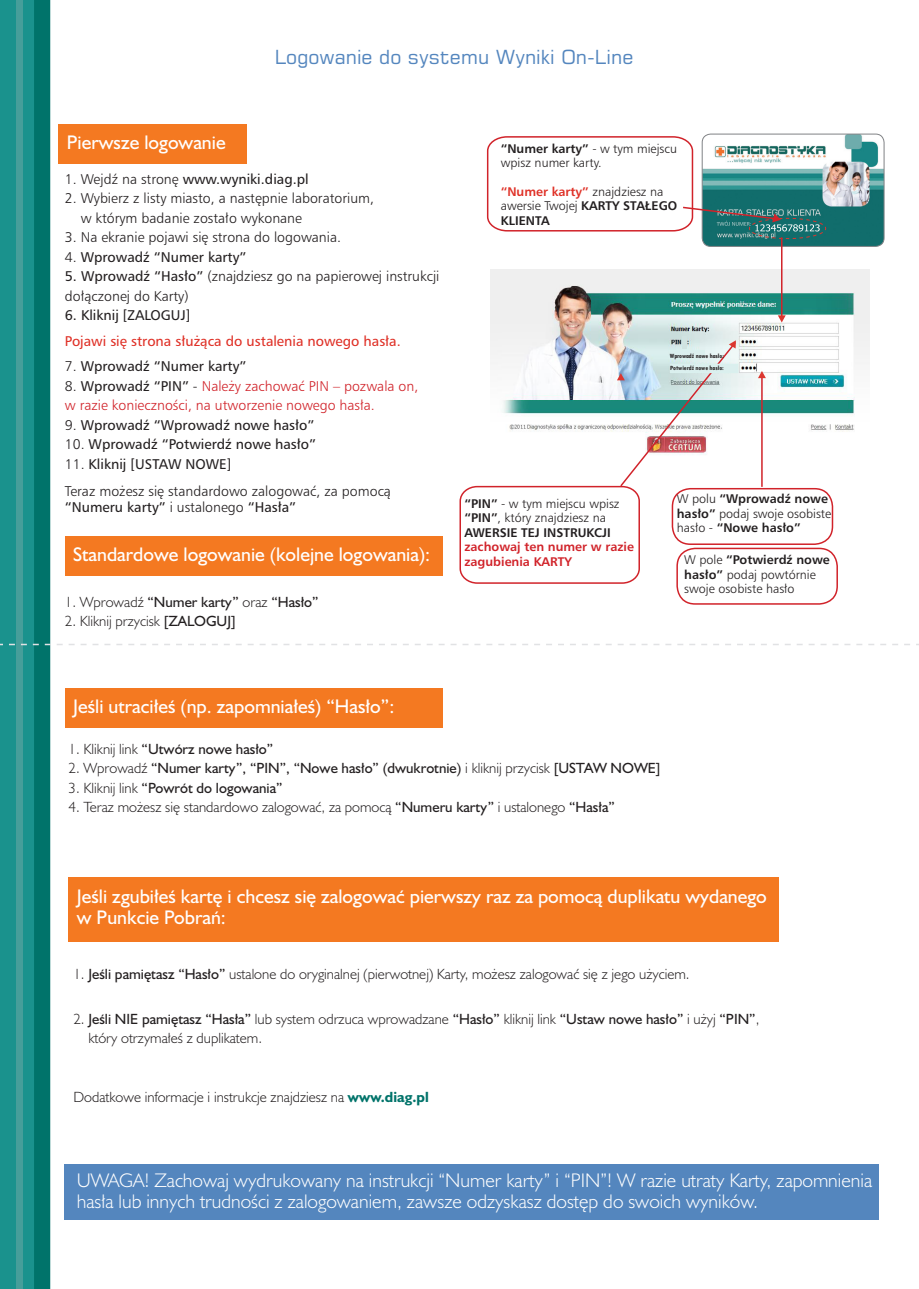
<style>
.page{position:relative;width:919px;height:1289px;background:#fff}
.page>*{position:absolute;margin:0;border:0;box-sizing:border-box;transform-origin:0 0}
.t1{font:18px/21.6px "Humanst 521 PL";color:#fff}
.t2{font:300 18px/21.6px "Humanst 521 Lt PL";color:#fff}
.t3{font:18px "Square 721 PL";color:#5486be}
.t4{font:300 13.5px "Humanst 521 Lt PL";color:#231f20}
.t5{font:13.5px "Humanst 521 PL";color:#231f20}
.t6{font:13.5px/19.5px "Humnst 777 Lt PL";color:#231f20}
.t7{font:13.5px "Humnst 777 PL";color:#231f20}
.t8{font:13.5px/19.5px "Humnst 777 Lt PL";color:#d1232a}
.t9{font:13.5px "Humnst 777 PL";color:#df3026}
.t10{font:12px/14.4px "Humnst 777 Lt PL";color:#231f20}
.t11{font:700 12px "Humnst 777 PL";color:#231f20}
.t12{font:700 12px/14.4px "Humnst 777 PL";color:#d1232a}
.t13{font:700 12px "Humnst 777 PL";color:#df3026}
.t14{font:700 condensed 6.75px/11.7px "Tw Cen";color:#231f20}
.s1{font-family:"Humnst 777 Lt PL"}
.s2{font-family:"Humnst 777 PL"}
.s3{color:#231f20}
.s4{font-family:"Humnst 777 PL";color:#231f20}
.s5{font-family:"Humanst 521 Lt PL";font-weight:300}
.s6{font-family:"Humanst 521 PL";font-weight:400}
.s7{font-family:"Humnst 777 Lt PL";font-weight:400}
.s8{font-family:"Humnst 777 Lt PL";font-weight:400;color:#231f20}
.s9{font-family:"Humnst 777 PL";font-weight:700}
.s10{font-family:"Humanst 521 PL";font-weight:700;color:#00736a}
</style>
<div class="page">
<img style="left:490px;top:269px;width:379px;height:196px">
<div style="left:58px;top:124px;width:189px;height:40px;background:#f47921"></div>
<div style="left:4px;top:0;width:46px;height:1288px;background:#00736a"></div>
<div style="left:0;top:0;width:34px;height:1288px;background:#1a928d"></div>
<div style="left:17px;top:0;width:6px;height:1288px;background:#469e9a"></div>
<img style="left:702px;top:134px;width:182px;height:112px">
<div style="left:702px;top:134px;width:182px;height:112px;border:1px solid #808285;border-radius:9px"></div>
<hr style="left:781px;top:237px;width:1px;height:82px;background:#d1232a">
<svg style="left:0;top:643px;width:918px;height:2px"></svg>
<div style="left:65px;top:1163px;width:813px;height:56px;background:#5486be"></div>
<svg style="left:777px;top:315px;width:8px;height:7px"></svg>
<div style="left:65px;top:536px;width:377px;height:40px;background:#f47921"></div>
<div style="left:65px;top:688px;width:377px;height:40px;background:#f47921"></div>
<div style="left:69px;top:877px;width:709px;height:65px;background:#f47921"></div>
<svg style="left:486px;top:135px;width:339px;height:104px"></svg>
<hr style="left:761px;top:374px;width:1px;height:113px;background:#d1232a">
<svg style="left:758px;top:371px;width:7px;height:7px"></svg>
<svg style="left:459px;top:340px;width:278px;height:244px"></svg>
<div style="left:668px;top:350px;width:36px;height:9px;background:#dbefee"></div>
<div style="left:669px;top:364px;width:69px;height:9px;background:#dbefee"></div>
<div style="left:671px;top:488px;width:162px;height:57px;border:2px solid #d1232a;border-radius:18px"></div>
<div style="left:676px;top:547px;width:161px;height:57px;border:2px solid #d1232a;border-radius:18px"></div>
<hr style="left:682px;top:336px;width:4px;height:12px;background:#d0e3e1">
<h1 class="t3" style="left:275px;top:45px;width:360px">Logowanie do systemu Wyniki On-Line</h1>
<h1 class="t1" style="left:67px;top:131px;width:160px">Pierwsze logowanie</h1>
<p class="t7" style="left:65px;top:170px;width:245px"><span class="s1">1. Wejdź na stronę</span> www.wyniki.diag.pl</p>
<p class="t6" style="left:81px;top:188px;width:295px;text-indent:-16px">2. Wybierz z listy miasto, a następnie laboratorium, w którym badanie zostało wykonane</p>
<p class="t6" style="left:65px;top:227px;width:278px">3. Na ekranie pojawi się strona do logowania.</p>
<p class="t7" style="left:65px;top:248px;width:183px"><span class="s1">4.</span> Wprowadź “Numer karty”</p>
<p class="t6" style="left:65px;top:266px;width:376px"><span class="s2">5. Wprowadź “Hasło”</span> (znajdziesz go na papierowej instrukcji dołączonej do Karty)</p>
<p class="t7" style="left:65px;top:307px;width:127px">6. Kliknij [Zaloguj]</p>
<p class="t9" style="left:65px;top:332px;width:337px">Pojawi się strona służąca do ustalenia nowego hasła.</p>
<p class="t7" style="left:65px;top:358px;width:183px"><span class="s1">7.</span> Wprowadź “Numer karty”</p>
<p class="t8" style="left:65px;top:376px;width:355px"><span class="s3">8.</span> <span class="s4">Wprowadź “PIN”</span> <span class="s3">-</span> Należy zachować PIN – pozwala on, w razie konieczności, na utworzenie nowego hasła.</p>
<p class="t7" style="left:65px;top:416px;width:251px"><span class="s1">9.</span> Wprowadź “Wprowadź nowe hasło”</p>
<p class="t7" style="left:65px;top:436px;width:253px"><span class="s1">10.</span> Wprowadź “Potwierdź nowe hasło”</p>
<p class="t7" style="left:65px;top:455px;width:168px"><span class="s1">11.</span> Kliknij [Ustaw nowe]</p>
<p class="t6" style="left:65px;top:481px;width:327px">Teraz możesz się standardowo zalogować, za pomocą</p>
<p class="t7" style="left:65px;top:498px;width:233px">“Numeru karty” <span class="s1">i ustalonego</span> “Hasła”</p>
<h1 class="t1" style="left:73px;top:543px;width:358px">Standardowe logowanie (kolejne logowania):</h1>
<p class="t5" style="left:65px;top:592px;width:255px"><span class="s5">1. Wprowadź</span> “Numer karty” <span class="s5">oraz</span> “Hasło”</p>
<p class="t4" style="left:65px;top:612px;width:172px">2. Kliknij przycisk <span class="s6">[Zaloguj]</span></p>
<p class="t11" style="left:501px;top:140px;width:178px">“Numer karty” <span class="s7">- w tym miejscu</span></p>
<p class="t10" style="left:501px;top:155px;width:102px">wpisz numer karty.</p>
<p class="t13" style="left:501px;top:184px;width:164px">“Numer karty” <span class="s8">znajdziesz na</span></p>
<p class="t10" style="left:501px;top:199px;width:178px">awersie Twojej <span class="s9">KARTY STAŁEGO</span></p>
<p class="t11" style="left:501px;top:212px;width:50px">KLIENTA</p>
<p class="t14" style="left:669px;top:350px;width:56px">Wprowadź nowe hasło:<br>Potwierdź nowe hasło:</p>
<p class="t10" style="left:464px;top:496px;width:157px"><span class="s9">“PIN”</span> - w tym miejscu wpisz <span class="s9">“PIN”</span>, który znajdziesz na</p>
<p class="t11" style="left:464px;top:524px;width:148px">AWERSIE TEJ INSTRUKCJI</p>
<p class="t12" style="left:464px;top:539px;width:171px">zachowaj ten numer w razie zagubienia karty</p>
<p class="t11" style="left:676px;top:491px;width:153px"><span class="s7">W polu</span> “Wprowadź nowe</p>
<p class="t10" style="left:676px;top:506px;width:156px"><span class="s9">hasło”</span> podaj swoje osobiste</p>
<p class="t11" style="left:676px;top:520px;width:125px"><span class="s7">hasło -</span> “Nowe hasło”</p>
<p class="t11" style="left:684px;top:552px;width:147px"><span class="s7">W pole</span> “Potwierdź nowe</p>
<p class="t10" style="left:684px;top:567px;width:133px"><span class="s9">hasło”</span> podaj powtórnie swoje osobiste hasło</p>
<h1 class="t1" style="left:73px;top:695px;width:323px">Jeśli utraciłeś (np. zapomniałeś) “Hasło”:</h1>
<p class="t5" style="left:69px;top:739px;width:206px"><span class="s5">1. Kliknij link</span> “Utwórz nowe hasło”</p>
<p class="t5" style="left:69px;top:758px;width:593px"><span class="s5">2. Wprowadź</span> “Numer karty”, “PIN”, “Nowe hasło” (dwukrotnie) <span class="s5">i kliknij przycisk</span> [USTAW NOWE]</p>
<p class="t5" style="left:69px;top:778px;width:215px"><span class="s5">3. Kliknij link</span> “Powrót do logowania”</p>
<p class="t4" style="left:69px;top:797px;width:547px">4. Teraz możesz się standardowo zalogować, za pomocą <span class="s6">“Numeru karty”</span> i ustalonego <span class="s6">“Hasła”</span></p>
<h1 class="t1" style="left:77px;top:884px;width:691px">Jeśli zgubiłeś kartę i chcesz się zalogować pierwszy raz za pomocą duplikatu wydanego w Punkcie Pobrań:</h1>
<p class="t4" style="left:73px;top:964px;width:617px">1. <span class="s6">Jeśli pamiętasz “Hasło”</span> ustalone do oryginalnej (pierwotnej) Karty, możesz zalogować się z jego użyciem.</p>
<p class="t5" style="left:73px;top:1009px;width:687px"><span class="s5">2.</span> Jeśli NIE pamiętasz “Hasła” <span class="s5">lub system odrzuca wprowadzane</span> “Hasło” <span class="s5">kliknij link</span> “Ustaw nowe hasło” <span class="s5">i użyj</span> “PIN”<span class="s5">,</span></p>
<p class="t4" style="left:88px;top:1028px;width:175px">który otrzymałeś z duplikatem.</p>
<p class="t4" style="left:73px;top:1087px;width:357px">Dodatkowe informacje i instrukcje znajdziesz na <span class="s10">www.diag.pl</span></p>
<h1 class="t2" style="left:77px;top:1168px;width:796px">UWAGA! Zachowaj wydrukowany na instrukcji “Numer karty” i “PIN”! W razie utraty Karty, zapomnienia hasła lub innych trudności z zalogowaniem, zawsze odzyskasz dostęp do swoich wyników.</h1>
</div>
